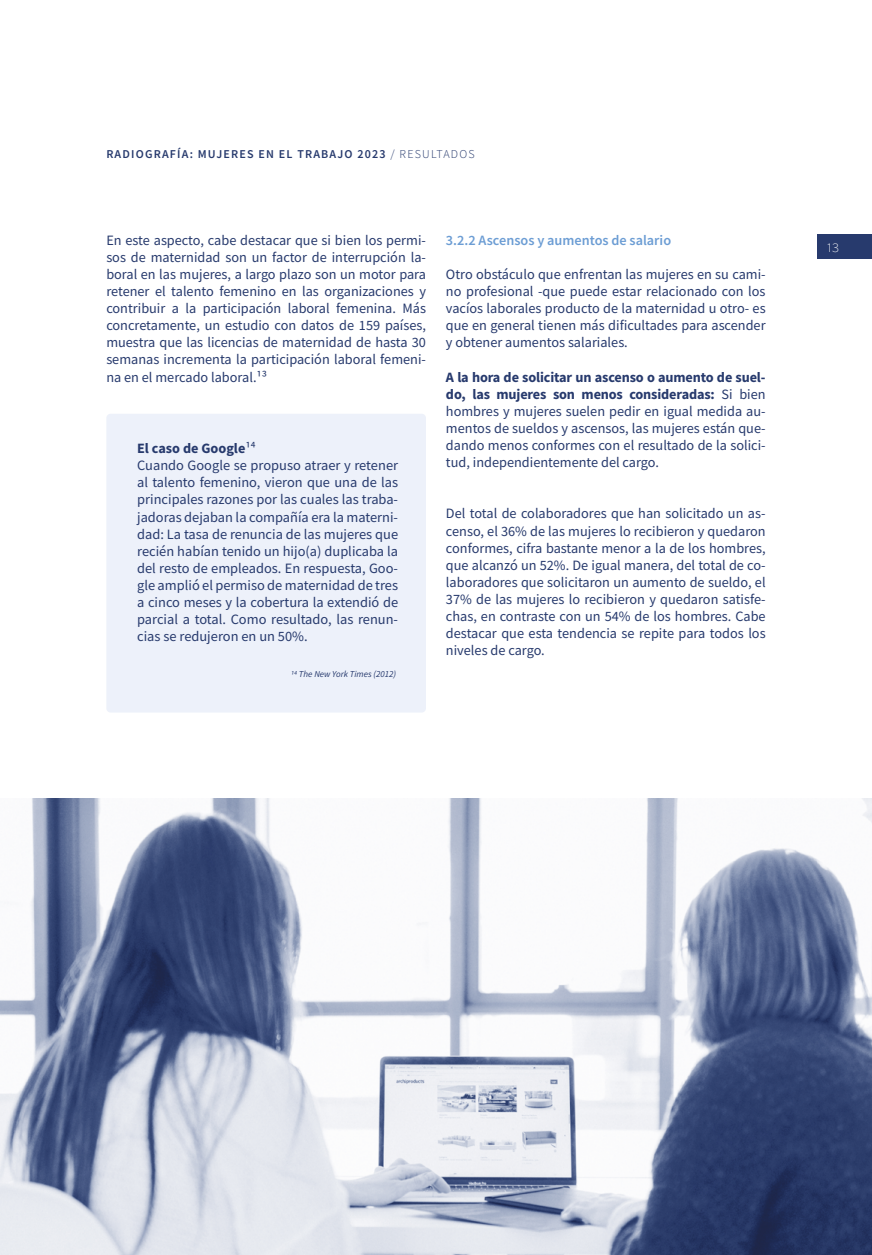
<style>
.page{position:relative;width:872px;height:1255px;background:#fff}
.page>*{position:absolute;margin:0;border:0;box-sizing:border-box;transform-origin:0 0}
.t1{font:200 16.5px "Source Sans Pro";color:#fff}
.t2{font:14.25px/17.1px "Source Sans Pro";color:#273a6d;text-align:justify}
.t3{font:600 14.25px "Source Sans Pro";color:#6c9dd4}
.t4{font:600 12px "Source Sans Pro";letter-spacing:.1em;color:#273a6d}
.t5{font:italic 9px "Source Sans Pro";color:#273a6d}
.s1{font-weight:300}
.s2{font-weight:700}
</style>
<div class="page">
<div style="left:817px;top:234px;width:55px;height:25px;background:#273a6d"></div>
<img style="left:0;top:798px;width:872px;height:456px">
<div style="left:106px;top:414px;width:320px;height:298px;background:#edf1fa;border-radius:4px"></div>
<p class="t4" style="left:106px;top:146px;width:370px">RADIOGRAFÍA: MUJERES EN EL TRABAJO 2023 <span class="s1">/ RESULTADOS</span></p>
<p class="t2" style="left:106px;top:231px;width:321px">En este aspecto, cabe destacar que si bien los permi&shy;sos de maternidad son un factor de interrupción la&shy;boral en las mujeres, a largo plazo son un motor para retener el talento femenino en las organizaciones y contribuir a la participación laboral femenina. Más concretamente, un estudio con datos de 159 países, muestra que las licencias de maternidad de hasta 30 semanas incrementa la participación laboral femeni&shy;na en el mercado laboral.¹³</p>
<p class="t3" style="left:446px;top:230px;width:227px">3.2.2 Ascensos y aumentos de salario</p>
<p class="t2" style="left:446px;top:265px;width:321px">Otro obstáculo que enfrentan las mujeres en su cami&shy;no profesional -que puede estar relacionado con los vacíos laborales producto de la maternidad u otro- es que en general tienen más dificultades para ascender y obtener aumentos salariales.</p>
<p class="t2" style="left:446px;top:368px;width:321px"><span class="s2">A la hora de solicitar un ascenso o aumento de suel&shy;do, las mujeres son menos consideradas:</span> Si bien hombres y mujeres suelen pedir en igual medida au&shy;mentos de sueldos y ascensos, las mujeres están que&shy;dando menos conformes con el resultado de la solici&shy;tud, independientemente del cargo.</p>
<p class="t2" style="left:446px;top:505px;width:321px">Del total de colaboradores que han solicitado un as&shy;censo, el 36% de las mujeres lo recibieron y quedaron conformes, cifra bastante menor a la de los hombres, que alcanzó un 52%. De igual manera, del total de co&shy;laboradores que solicitaron un aumento de sueldo, el 37% de las mujeres lo recibieron y quedaron satisfe&shy;chas, en contraste con un 54% de los hombres. Cabe destacar que esta tendencia se repite para todos los niveles de cargo.</p>
<p class="t2" style="left:137px;top:440px;width:262px;text-align:left"><span class="s2">El caso de Google</span>¹⁴<br>Cuando Google se propuso atraer y retener al talento femenino, vieron que una de las principales razones por las cuales las traba&shy;jadoras dejaban la compañía era la materni&shy;dad: La tasa de renuncia de las mujeres que recién habían tenido un hijo(a) duplicaba la del resto de empleados. En respuesta, Goo&shy;gle amplió el permiso de maternidad de tres a cinco meses y la cobertura la extendió de parcial a total. Como resultado, las renun&shy;cias se redujeron en un 50%.</p>
<p class="t5" style="left:291px;top:668px;width:107px">14 The New York Times (2012)</p>
<p class="t1" style="left:827px;top:236px;width:14px">13</p>
</div>
